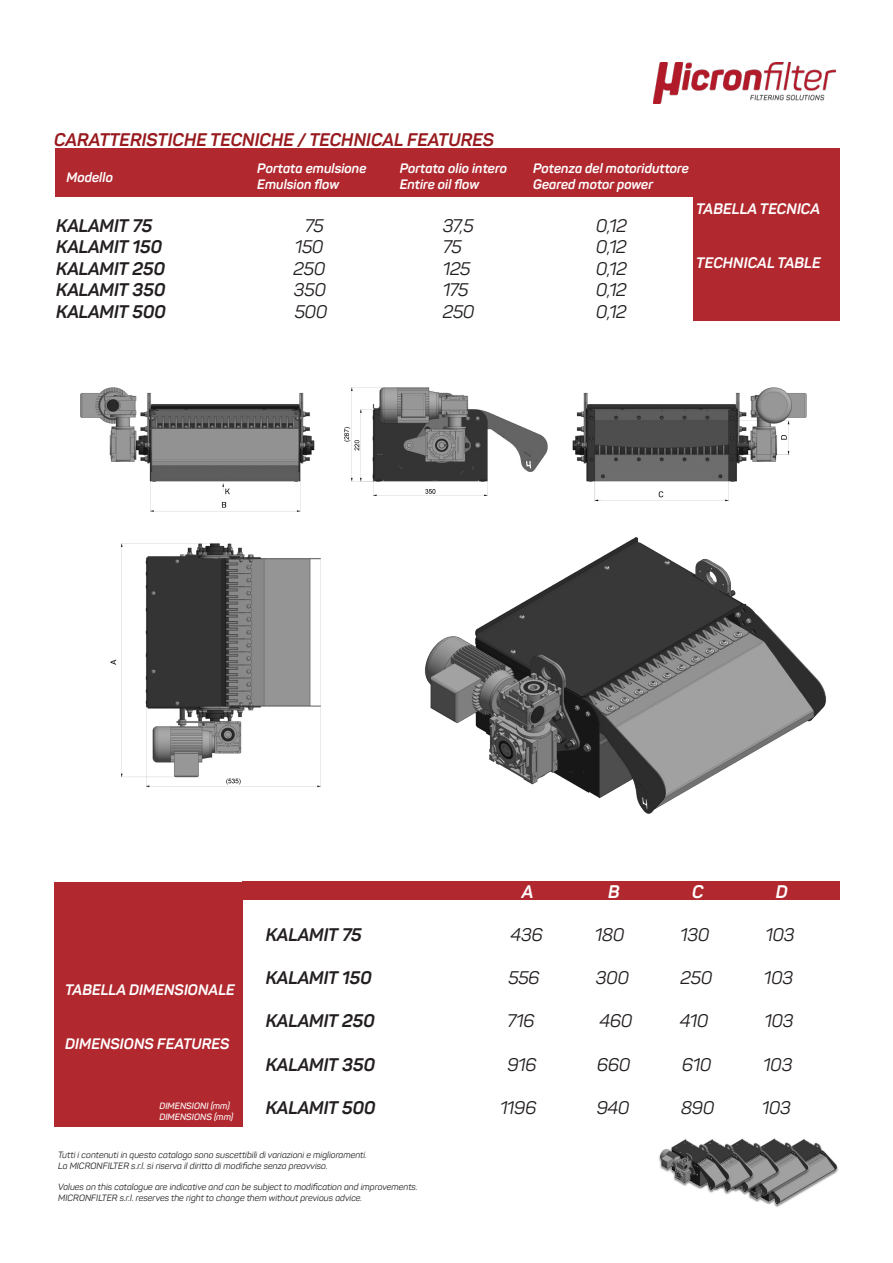
<style>
.page{position:relative;width:893px;height:1263px;background:#fff}
.page>*{position:absolute;margin:0;border:0;box-sizing:border-box;transform-origin:0 0}
.t1{font:italic 18px "Panton";letter-spacing:-.015em;color:#231f20}
.t2{font:italic 700 18px "Panton";letter-spacing:-.01em;color:#231f20}
.t3{font:italic 700 18px "Panton";color:#981a1e}
.t4{font:italic 700 18px "Panton";color:#fff}
.t5{font:italic 700 15px "Panton";color:#fff}
.t6{font:italic 700 13.5px/16.2px "Panton";color:#fff}
.t7{font:italic 9px/10.8px "Panton";color:#231f20}
.t8{font:italic 600 9px/10.8px "Panton";color:#fff}
</style>
<div class="page">
<img style="left:80px;top:387px;width:727px;height:401px">
<div style="left:242px;top:881px;width:598px;height:19px;background:#b1282f"></div>
<div style="left:55px;top:148px;width:638px;height:49px;background:#b1282f"></div>
<img style="left:653px;top:63px;width:183px;height:40px">
<div style="left:54px;top:881px;width:188px;height:245px;background:#b1282f"></div>
<div style="left:693px;top:148px;width:147px;height:172px;background:#b1282f"></div>
<img style="left:423px;top:533px;width:403px;height:281px">
<img style="left:659px;top:1138px;width:180px;height:69px">
<h1 class="t3" style="left:54px;top:129px;width:442px">CARATTERISTICHE TECNICHE / TECHNICAL FEATURES</h1>
<h3 class="t6" style="left:257px;top:160px;width:111px">Portata emulsione<br>Emulsion flow</h3>
<h3 class="t6" style="left:400px;top:160px;width:109px">Portata olio intero<br>Entire oil flow</h3>
<h3 class="t6" style="left:533px;top:160px;width:157px">Potenza del motoriduttore<br>Geared motor power</h3>
<h3 class="t6" style="left:67px;top:169px;width:48px">Modello</h3>
<h1 class="t2" style="left:56px;top:214px;width:98px">KALAMIT 75</h1>
<h1 class="t1" style="left:305px;top:214px;width:21px">75</h1>
<h1 class="t1" style="left:443px;top:214px;width:33px">37,5</h1>
<h1 class="t1" style="left:596px;top:214px;width:32px">0,12</h1>
<h1 class="t2" style="left:56px;top:236px;width:108px">KALAMIT 150</h1>
<h1 class="t1" style="left:295px;top:236px;width:30px">150</h1>
<h1 class="t1" style="left:443px;top:236px;width:21px">75</h1>
<h1 class="t1" style="left:596px;top:236px;width:32px">0,12</h1>
<h1 class="t2" style="left:56px;top:257px;width:111px">KALAMIT 250</h1>
<h1 class="t1" style="left:294px;top:257px;width:33px">250</h1>
<h1 class="t1" style="left:443px;top:257px;width:30px">125</h1>
<h1 class="t1" style="left:596px;top:257px;width:32px">0,12</h1>
<h1 class="t2" style="left:56px;top:279px;width:111px">KALAMIT 350</h1>
<h1 class="t1" style="left:294px;top:279px;width:34px">350</h1>
<h1 class="t1" style="left:443px;top:279px;width:28px">175</h1>
<h1 class="t1" style="left:596px;top:279px;width:32px">0,12</h1>
<h1 class="t2" style="left:56px;top:300px;width:111px">KALAMIT 500</h1>
<h1 class="t1" style="left:295px;top:301px;width:34px">500</h1>
<h1 class="t1" style="left:443px;top:301px;width:33px">250</h1>
<h1 class="t1" style="left:596px;top:301px;width:32px">0,12</h1>
<h2 class="t5" style="left:696px;top:200px;width:126px">TABELLA TECNICA</h2>
<h2 class="t5" style="left:696px;top:254px;width:126px">TECHNICAL TABLE</h2>
<h1 class="t4" style="left:522px;top:880px;width:13px">A</h1>
<h1 class="t4" style="left:608px;top:880px;width:13px">B</h1>
<h1 class="t4" style="left:692px;top:880px;width:13px">C</h1>
<h1 class="t4" style="left:776px;top:880px;width:13px">D</h1>
<h1 class="t2" style="left:266px;top:923px;width:98px">KALAMIT 75</h1>
<h1 class="t1" style="left:511px;top:924px;width:34px">436</h1>
<h1 class="t1" style="left:595px;top:924px;width:31px">180</h1>
<h1 class="t1" style="left:680px;top:924px;width:31px">130</h1>
<h1 class="t1" style="left:765px;top:924px;width:31px">103</h1>
<h1 class="t2" style="left:266px;top:967px;width:108px">KALAMIT 150</h1>
<h1 class="t1" style="left:508px;top:967px;width:33px">556</h1>
<h1 class="t1" style="left:596px;top:967px;width:35px">300</h1>
<h1 class="t1" style="left:681px;top:967px;width:33px">250</h1>
<h1 class="t1" style="left:764px;top:967px;width:31px">103</h1>
<h1 class="t2" style="left:266px;top:1010px;width:111px">KALAMIT 250</h1>
<h1 class="t1" style="left:507px;top:1010px;width:29px">716</h1>
<h1 class="t1" style="left:599px;top:1010px;width:35px">460</h1>
<h1 class="t1" style="left:680px;top:1010px;width:30px">410</h1>
<h1 class="t1" style="left:764px;top:1010px;width:31px">103</h1>
<h1 class="t2" style="left:266px;top:1053px;width:111px">KALAMIT 350</h1>
<h1 class="t1" style="left:508px;top:1053px;width:31px">916</h1>
<h1 class="t1" style="left:597px;top:1053px;width:35px">660</h1>
<h1 class="t1" style="left:682px;top:1053px;width:31px">610</h1>
<h1 class="t1" style="left:763px;top:1053px;width:31px">103</h1>
<h1 class="t2" style="left:266px;top:1096px;width:111px">KALAMIT 500</h1>
<h1 class="t1" style="left:500px;top:1096px;width:38px">1196</h1>
<h1 class="t1" style="left:597px;top:1096px;width:34px">940</h1>
<h1 class="t1" style="left:681px;top:1096px;width:35px">890</h1>
<h1 class="t1" style="left:762px;top:1096px;width:31px">103</h1>
<h2 class="t5" style="left:65px;top:980px;width:171px">TABELLA DIMENSIONALE</h2>
<h2 class="t5" style="left:65px;top:1034px;width:166px">DIMENSIONS FEATURES</h2>
<p class="t8" style="left:159px;top:1101px;width:75px">DIMENSIONI (mm)<br>DIMENSIONS (mm)</p>
<p class="t7" style="left:58px;top:1149px;width:310px">Tutti i contenuti in questo catalogo sono suscettibili di variazioni e miglioramenti.<br>La MICRONFILTER s.r.l. si riserva il diritto di modifiche senza preavviso.</p>
<p class="t7" style="left:58px;top:1181px;width:361px">Values on this catalogue are indicative and can be subject to modification and improvements.<br>MICRONFILTER s.r.l. reserves the right to change them without previous advice.</p>
</div>
